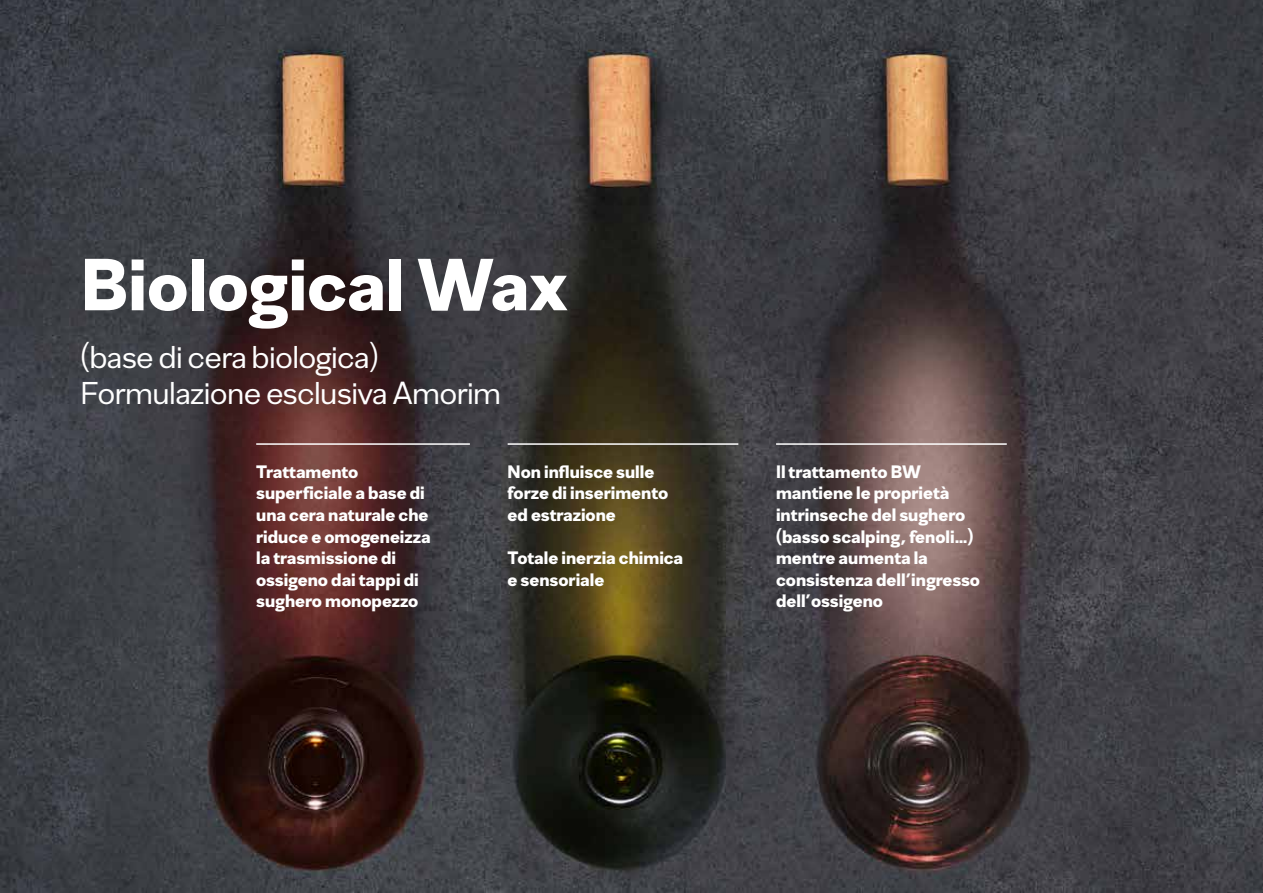
<style>
.page{position:relative;width:1263px;height:893px;background:#fff}
.page>*{position:absolute;margin:0;border:0;box-sizing:border-box;transform-origin:0 0}
.t1{font:900 73.5px "Amorim Sans";color:#fff}
.t2{font:31.5px/36.6px "Amorim Sans";color:#fff}
.t3{font:900 18px/21.6px "Amorim Sans";color:#fff}
</style>
<div class="page">
<img style="left:0;top:0;width:1263px;height:893px">
<hr style="left:256px;top:443px;width:214px;height:2px;background:#fff">
<hr style="left:508px;top:443px;width:230px;height:2px;background:#fff">
<hr style="left:776px;top:443px;width:231px;height:2px;background:#fff">
<h1 class="t1" style="left:81px;top:238px;width:489px">Biological Wax</h1>
<h2 class="t2" style="left:81px;top:338px;width:421px">(base di cera biologica)<br>Formulazione esclusiva Amorim</h2>
<p class="t3" style="left:256px;top:460px;width:176px">Trattamento superficiale a base di una cera naturale che riduce e omogeneizza la trasmissione di ossigeno dai tappi di sughero monopezzo</p>
<p class="t3" style="left:508px;top:460px;width:162px">Non influisce sulle forze di inserimento ed estrazione</p>
<p class="t3" style="left:508px;top:547px;width:177px">Totale inerzia chimica e sensoriale</p>
<p class="t3" style="left:776px;top:460px;width:206px">Il trattamento BW mantiene le proprietà intrinseche del sughero (basso scalping, fenoli…) mentre aumenta la consistenza dell’ingresso dell’ossigeno</p>
</div>
